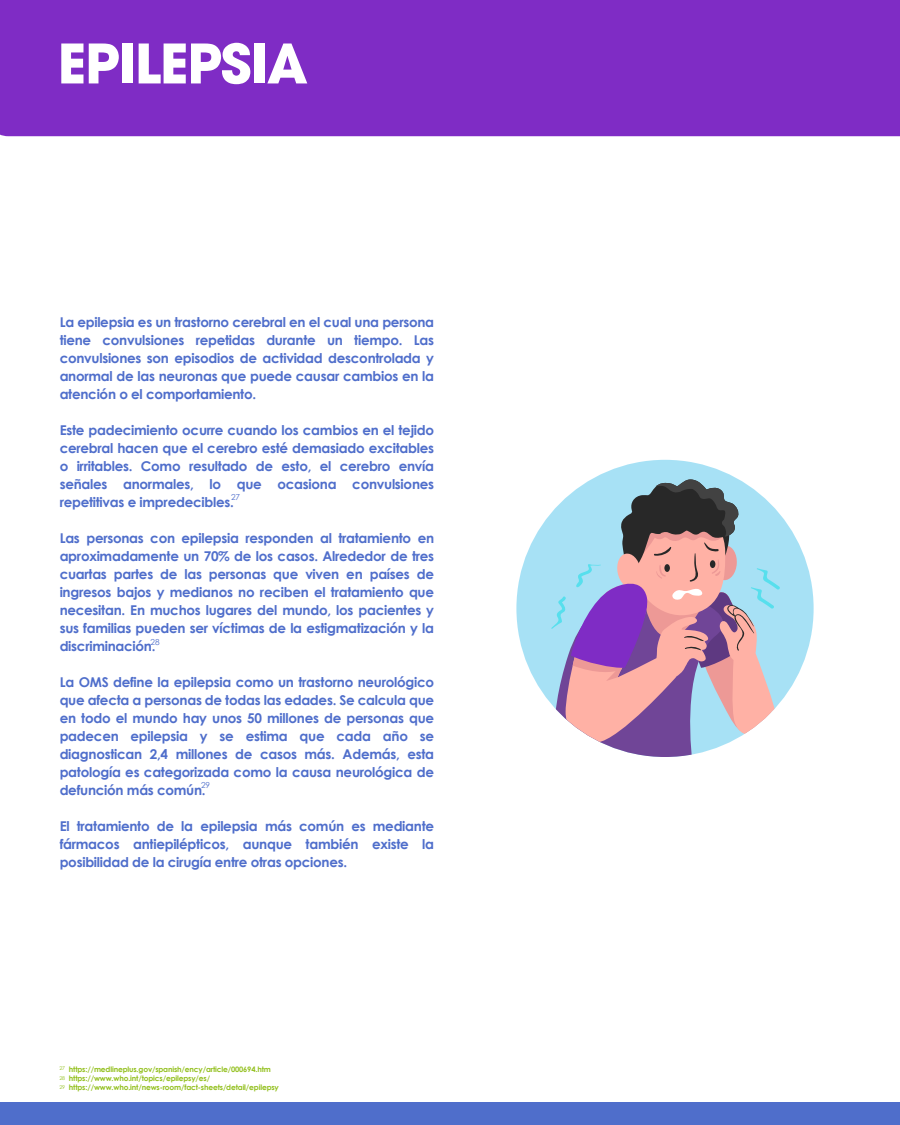
<style>
.page{position:relative;width:900px;height:1125px;background:#fff}
.page>*{position:absolute;margin:0;border:0;box-sizing:border-box;transform-origin:0 0}
.t1{font:700 54px "Avant Garde";letter-spacing:-.02em;color:#fff}
.t2{font:700 13.5px/18px "Century Gothic";letter-spacing:-.02em;color:#4f6ecb;text-align:justify}
.t3{font:8.25px "Century Gothic";color:#4f6ecb}
.t4{font:700 7.5px/9px "Century Gothic";letter-spacing:-.02em;color:#93c01f}
.t5{font:5.25px/9.1px "Century Gothic";color:#93c01f;text-align:justify}
</style>
<div class="page">
<div style="left:0;top:1102px;width:900px;height:23px;background:#4f6ecb"></div>
<div style="left:0;top:0;width:900px;height:136px;background:#7f2cc5"></div>
<div style="left:516px;top:460px;width:298px;height:297px;background:#a7e1f5;border-radius:50%"></div>
<svg style="left:546px;top:478px;width:240px;height:279px"></svg>
<h1 class="t1" style="left:58px;top:29px;width:252px">EPILEPSIA</h1>
<p class="t2" style="left:60px;top:313px;width:376px">La epilepsia es un trastorno cerebral en el cual una persona tiene convulsiones repetidas durante un tiempo. Las convulsiones son episodios de actividad descontrolada y anormal de las neuronas que puede causar cambios en la atención o el comportamiento.</p>
<p class="t2" style="left:60px;top:421px;width:376px">Este padecimiento ocurre cuando los cambios en el tejido cerebral hacen que el cerebro esté demasiado excitables o irritables. Como resultado de esto, el cerebro envía señales anormales, lo que ocasiona convulsiones repetitivas e impredecibles.</p>
<p class="t2" style="left:60px;top:529px;width:376px">Las personas con epilepsia responden al tratamiento en aproximadamente un 70% de los casos. Alrededor de tres cuartas partes de las personas que viven en países de ingresos bajos y medianos no reciben el tratamiento que necesitan. En muchos lugares del mundo, los pacientes y sus familias pueden ser víctimas de la estigmatización y la discriminación.</p>
<p class="t2" style="left:60px;top:673px;width:376px">La OMS define la epilepsia como un trastorno neurológico que afecta a personas de todas las edades. Se calcula que en todo el mundo hay unos 50 millones de personas que padecen epilepsia y se estima que cada año se diagnostican 2,4 millones de casos más. Además, esta patología es categorizada como la causa neurológica de defunción más común.</p>
<p class="t2" style="left:60px;top:817px;width:376px">El tratamiento de la epilepsia más común es mediante fármacos antiepilépticos, aunque también existe la posibilidad de la cirugía entre otras opciones.</p>
<p class="t3" style="left:231px;top:492px;width:10px">27</p>
<p class="t3" style="left:151px;top:636px;width:10px">28</p>
<p class="t3" style="left:201px;top:779px;width:10px">29</p>
<p class="t5" style="left:59px;top:1064px;width:7px">27<br>28<br>29</p>
<p class="t4" style="left:69px;top:1064px;width:211px">https://medlineplus.gov/spanish/ency/article/000694.htm https://www.who.int/topics/epilepsy/es/ https://www.who.int/news-room/fact-sheets/detail/epilepsy</p>
</div>
